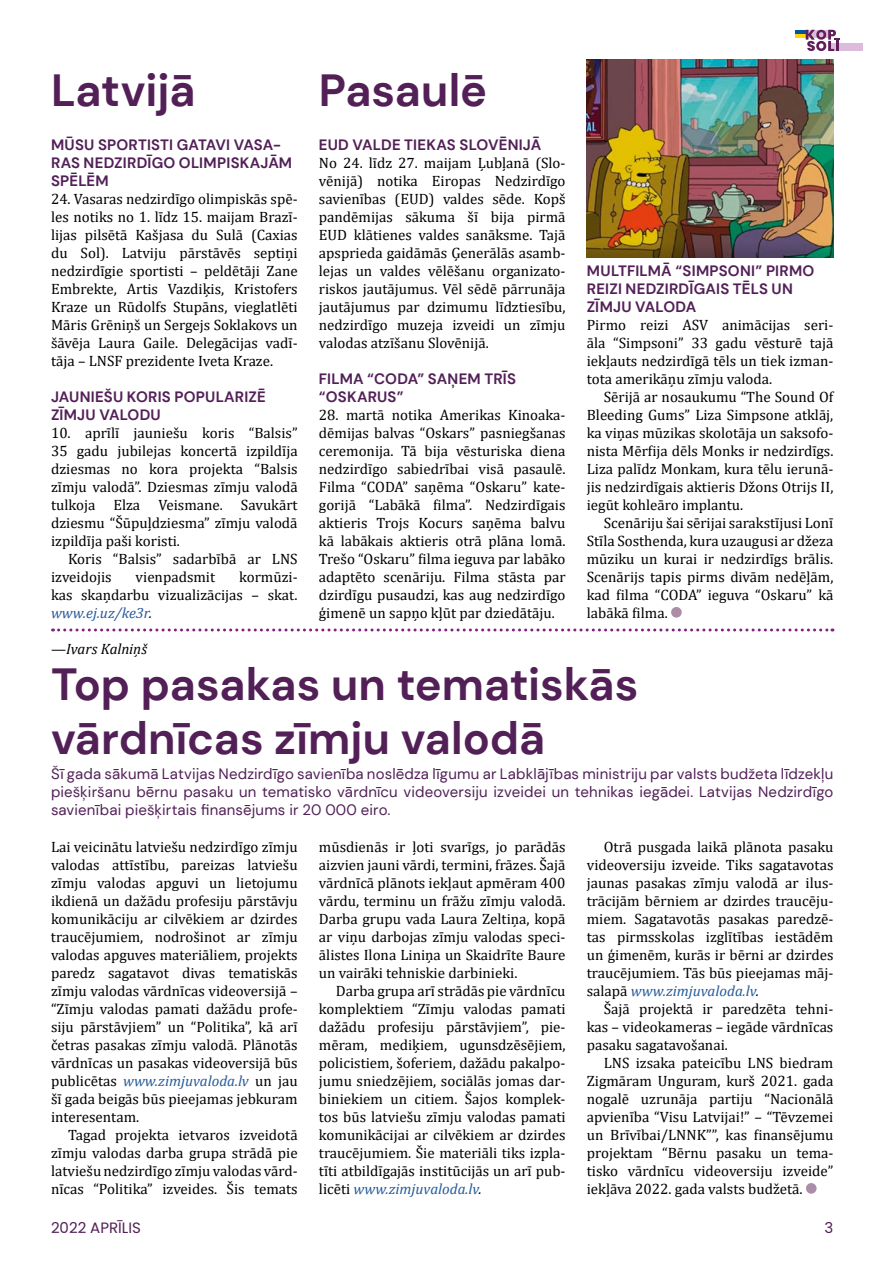
<style>
.page{position:relative;width:893px;height:1263px;background:#fff}
.page>*{position:absolute;margin:0;border:0;box-sizing:border-box;transform-origin:0 0}
.t1{font:700 45px/54px "DM Sans";color:#522057}
.t2{font:15px/18px "Cambria";color:#000;text-align:justify}
.t3{font:15px/18px "DM Sans";letter-spacing:.01em;color:#522057;text-align:justify}
.t4{font:700 15px/18px "DM Sans";letter-spacing:.015em;color:#522057}
.t5{font:italic 15px "Cambria";letter-spacing:-.005em;color:#000}
.t6{font:15px "Poppins";color:#522057}
.s1{font-style:italic;color:#275b9b}
.s2{font-style:italic}
</style>
<div class="page">
<div style="left:828px;top:43px;width:35px;height:8px;background:#ddbcdb"></div>
<hr style="left:795px;top:34px;width:11px;height:4px;background:#ffd500">
<hr style="left:795px;top:30px;width:11px;height:4px;background:#0053a1">
<svg style="left:806px;top:30px;width:34px;height:21px"></svg>
<div style="left:671px;top:607px;width:11px;height:11px;background:#ac8da9;border-radius:50%"></div>
<div style="left:806px;top:1183px;width:11px;height:11px;background:#ac8da9;border-radius:50%"></div>
<img style="left:587px;top:60px;width:246px;height:198px">
<svg style="left:53px;top:628px;width:780px;height:3px"></svg>
<h1 class="t1" style="left:51px;top:64px;width:146px">Latvijā</h1>
<h1 class="t1" style="left:319px;top:64px;width:170px">Pasaulē</h1>
<p class="t4" style="left:51px;top:135px;width:243px">MŪSU SPORTISTI GATAVI VASA-<br>RAS NEDZIRDĪGO OLIMPISKAJĀM<br>SPĒLĒM</p>
<p class="t2" style="left:51px;top:189px;width:248px">24. Vasaras nedzirdīgo olimpiskās spē&shy;les notiks no 1. līdz 15. maijam Brazī&shy;lijas pilsētā Kašjasa du Sulā (Caxias du Sol). Latviju pārstāvēs septiņi nedzirdīgie sportisti – peldētāji Zane Embrekte, Artis Vazdiķis, Kristofers Kraze un Rūdolfs Stupāns, vieglatlēti Māris Grēniņš un Sergejs Soklakovs un šāvēja Laura Gaile. Delegācijas vadī&shy;tāja – LNSF prezidente Iveta Kraze.</p>
<p class="t4" style="left:51px;top:387px;width:216px">JAUNIEŠU KORIS POPULARIZĒ<br>ZĪMJU VALODU</p>
<p class="t2" style="left:51px;top:423px;width:248px">10. aprīlī jauniešu koris “Balsis” 35 gadu jubilejas koncertā izpildīja dziesmas no kora projekta “Balsis zīmju valodā”. Dziesmas zīmju valodā tulkoja Elza Veismane. Savukārt dziesmu “Šūpuļdziesma” zīmju valodā izpildīja paši koristi.</p>
<p class="t2" style="left:51px;top:549px;width:248px;text-indent:17px">Koris “Balsis” sadarbībā ar LNS izveidojis</p>
<p class="t4" style="left:319px;top:135px;width:224px">EUD VALDE TIEKAS SLOVĒNIJĀ</p>
<p class="t2" style="left:319px;top:153px;width:248px">No 24. līdz 27. maijam Ļubļanā (Slo&shy;vēnijā) notika Eiropas Nedzirdīgo savienības (EUD) valdes sēde. Kopš pandēmijas sākuma šī bija pirmā EUD klātienes valdes sanāksme. Tajā apsprieda gaidāmās Ģenerālās asamb&shy;lejas un valdes vēlēšanu organizato&shy;riskos jautājumus. Vēl sēdē pārrunāja jautājumus par dzimumu līdztiesību, nedzirdīgo muzeja izveidi un zīmju valodas atzīšanu Slovēnijā.</p>
<p class="t4" style="left:319px;top:369px;width:199px">FILMA “CODA” SAŅEM TRĪS “OSKARUS”</p>
<p class="t2" style="left:319px;top:405px;width:248px">28. martā notika Amerikas Kinoaka&shy;dēmijas balvas “Oskars” pasniegšanas ceremonija. Tā bija vēsturiska diena nedzirdīgo sabiedrībai visā pasaulē.<br>Filma “CODA” saņēma “Oskaru” kate&shy;gorijā “Labākā filma”. Nedzirdīgais aktieris Trojs Kocurs saņēma balvu kā labākais aktieris otrā plāna lomā.<br>Trešo “Oskaru” filma ieguva par labāko adaptēto scenāriju. Filma stāsta par dzirdīgu pusaudzi, kas aug nedzirdīgo ģimenē un sapņo kļūt par dziedātāju.</p>
<p class="t2" style="left:51px;top:567px;width:248px;text-indent:188px">kormūzi&shy;kas skaņdarbu vizualizācijas – skat. <span class="s1">www.ej.uz/ke3r</span><span class="s2">.</span></p>
<p class="t2" style="left:136px;top:567px;width:81px">vienpadsmit</p>
<p class="t5" style="left:51px;top:638px;width:98px">—Ivars Kalniņš</p>
<p class="t4" style="left:587px;top:261px;width:229px">MULTFILMĀ “SIMPSONI” PIRMO<br>REIZI NEDZIRDĪGAIS TĒLS UN<br>ZĪMJU VALODA</p>
<p class="t2" style="left:587px;top:315px;width:248px">Pirmo reizi ASV animācijas seri&shy;āla “Simpsoni” 33 gadu vēsturē tajā iekļauts nedzirdīgā tēls un tiek izman&shy;tota amerikāņu zīmju valoda.</p>
<p class="t2" style="left:587px;top:387px;width:248px;text-indent:17px">Sērijā ar nosaukumu “The Sound Of Bleeding Gums” Liza Simpsone atklāj, ka viņas mūzikas skolotāja un saksofo&shy;nista Mērfija dēls Monks ir nedzirdīgs.<br>Liza palīdz Monkam, kura tēlu ierunā&shy;jis nedzirdīgais aktieris Džons Otrijs II, iegūt kohleāro implantu.</p>
<p class="t2" style="left:587px;top:513px;width:248px;text-indent:17px">Scenāriju šai sērijai sarakstījusi Lonī Stīla Sosthenda, kura uzaugusi ar džeza mūziku un kurai ir nedzirdīgs brālis.<br>Scenārijs tapis pirms divām nedēļām, kad filma “CODA” ieguva “Oskaru” kā labākā filma.</p>
<h1 class="t1" style="left:51px;top:657px;width:589px">Top pasakas un tematiskās vārdnīcas zīmju valodā</h1>
<p class="t3" style="left:51px;top:764px;width:784px">Šī gada sākumā Latvijas Nedzirdīgo savienība noslēdza līgumu ar Labklājības ministriju par valsts budžeta līdzekļu piešķiršanu bērnu pasaku un tematisko vārdnīcu videoversiju izveidei un tehnikas iegādei. Latvijas Nedzirdīgo savienībai piešķirtais finansējums ir 20 000 eiro.</p>
<p class="t2" style="left:51px;top:837px;width:248px">Lai veicinātu latviešu nedzirdīgo zīmju valodas attīstību, pareizas latviešu zīmju valodas apguvi un lietojumu ikdienā un dažādu profesiju pārstāvju komunikāciju ar cilvēkiem ar dzirdes traucējumiem, nodrošinot ar zīmju valodas apguves materiāliem, projekts paredz sagatavot divas tematiskās zīmju valodas vārdnīcas videoversijā – “Zīmju valodas pamati dažādu profe&shy;siju pārstāvjiem” un “Politika”, kā arī četras pasakas zīmju valodā. Plānotās vārdnīcas un pasakas videoversijā būs publicētas <span class="s1">www.zimjuvaloda.lv</span> un jau šī gada beigās būs pieejamas jebkuram interesentam.</p>
<p class="t2" style="left:51px;top:1125px;width:248px;text-indent:17px">Tagad projekta ietvaros izveidotā zīmju valodas darba grupa strādā pie latviešu nedzirdīgo zīmju valodas vārd&shy;nīcas “Politika” izveides. Šis temats</p>
<p class="t2" style="left:319px;top:837px;width:248px">mūsdienās ir ļoti svarīgs, jo parādās aizvien jauni vārdi, termini, frāzes. Šajā vārdnīcā plānots iekļaut apmēram 400 vārdu, terminu un frāžu zīmju valodā.<br>Darba grupu vada Laura Zeltiņa, kopā ar viņu darbojas zīmju valodas speci&shy;ālistes Ilona Liniņa un Skaidrīte Baure un vairāki tehniskie darbinieki.</p>
<p class="t2" style="left:319px;top:981px;width:248px;text-indent:17px">Darba grupa arī strādās pie vārdnīcu komplektiem “Zīmju valodas pamati dažādu profesiju pārstāvjiem”, pie&shy;mēram, mediķiem, ugunsdzēsējiem, policistiem, šoferiem, dažādu pakalpo&shy;jumu sniedzējiem, sociālās jomas dar&shy;biniekiem un citiem. Šajos komplek&shy;tos būs latviešu zīmju valodas pamati komunikācijai ar cilvēkiem ar dzirdes traucējumiem. Šie materiāli tiks izpla&shy;tīti atbildīgajās institūcijās un arī pub&shy;licēti <span class="s1">www.zimjuvaloda.lv</span><span class="s2">.</span></p>
<p class="t2" style="left:587px;top:837px;width:248px;text-indent:17px">Otrā pusgada laikā plānota pasaku videoversiju izveide. Tiks sagatavotas jaunas pasakas zīmju valodā ar ilus&shy;trācijām bērniem ar dzirdes traucēju&shy;miem. Sagatavotās pasakas paredzē&shy;tas pirmsskolas izglītības iestādēm un ģimenēm, kurās ir bērni ar dzirdes traucējumiem. Tās būs pieejamas māj&shy;salapā <span class="s1">www.zimjuvaloda.lv</span><span class="s2">.</span></p>
<p class="t2" style="left:587px;top:999px;width:248px;text-indent:17px">Šajā projektā ir paredzēta tehni&shy;kas – videokameras – iegāde vārdnīcas pasaku sagatavošanai.</p>
<p class="t2" style="left:587px;top:1053px;width:248px;text-indent:17px">LNS izsaka pateicību LNS biedram Zigmāram Unguram, kurš 2021. gada nogalē uzrunāja partiju “Nacionālā apvienība “Visu Latvijai!” – “Tēvzemei un Brīvībai/LNNK””, kas finansējumu projektam “Bērnu pasaku un tema&shy;tisko vārdnīcu videoversiju izveide” iekļāva 2022. gada valsts budžetā.</p>
<p class="t6" style="left:51px;top:1219px;width:91px">2022 APRĪLIS</p>
<p class="t6" style="left:825px;top:1219px;width:10px">3</p>
</div>
